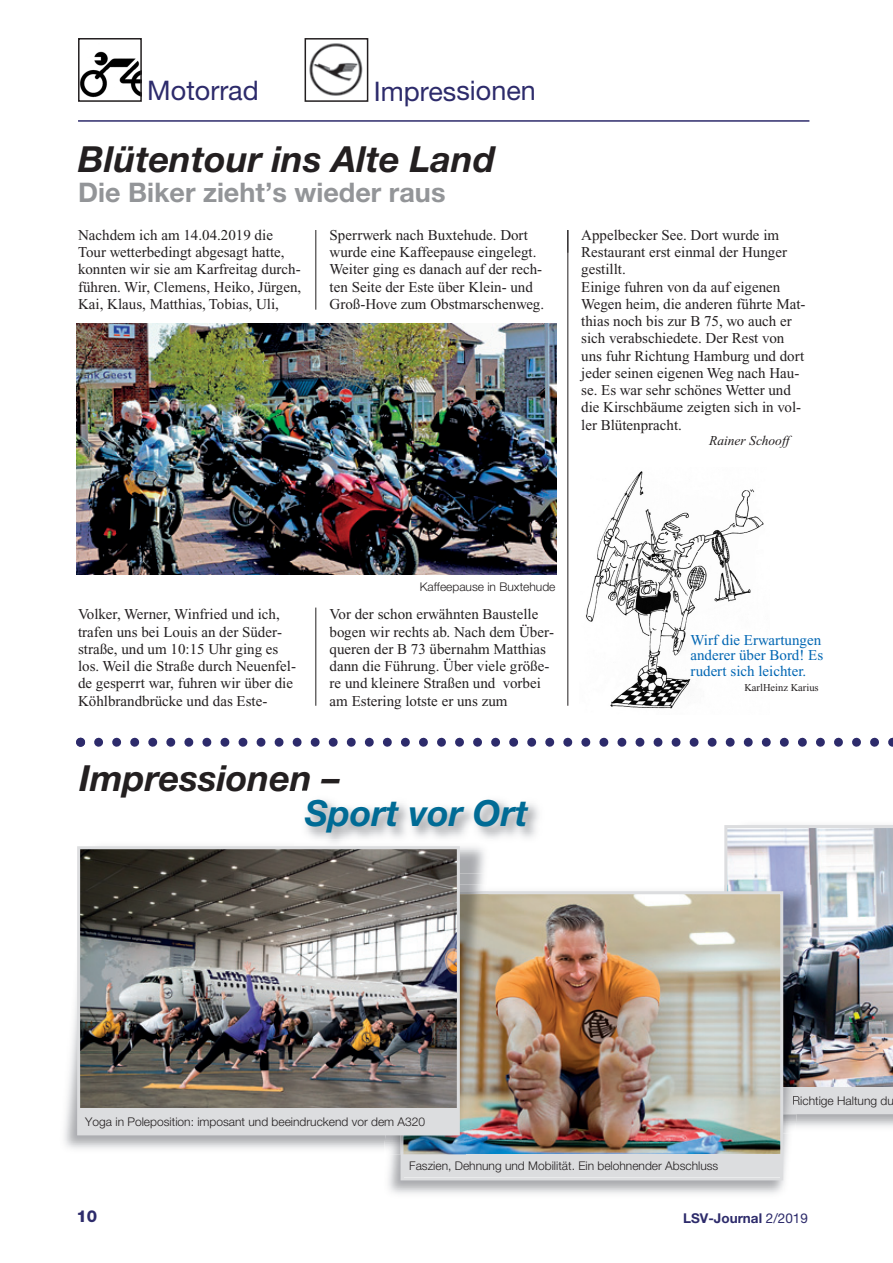
<style>
.page{position:relative;width:893px;height:1263px;background:#fff}
.page>*{position:absolute;margin:0;border:0;box-sizing:border-box;transform-origin:0 0}
.t1{font:italic 700 36px "Helvetica Neue";color:#231f20}
.t2{font:italic 700 36px "Helvetica Neue";color:#006b95}
.t3{font:700 27px "Helvetica Neue";color:#939598}
.t4{font:27px "Helvetica Neue";letter-spacing:-.005em;color:#2d2b6b}
.t5{font:800 16.5px "Helvetica Neue";color:#2d2b6b}
.t6{font:15px/17.2px "Times New Roman";color:#231f20}
.t7{font:15px/15.3px "Times New Roman";color:#0166b3}
.t8{font:700 13.5px "Helvetica Neue";color:#2d2b6b}
.t9{font:italic 13.5px "Times New Roman";color:#231f20}
.t10{font:300 12px "Helvetica Neue";color:#231f20}
.t11{font:10.5px "Times New Roman";color:#231f20}
.s1{font-weight:400}
</style>
<div class="page">
<img style="left:81px;top:51px;width:58px;height:47px">
<div style="left:78px;top:38px;width:64px;height:64px;border:2px solid #231f20"></div>
<hr style="left:78px;top:120px;width:731px;height:2px;background:#2d2b6b">
<img style="left:309px;top:43px;width:54px;height:53px">
<div style="left:305px;top:38px;width:63px;height:64px;border:2px solid #231f20"></div>
<img style="left:294px;top:788px;width:14px;height:3px">
<svg style="left:76px;top:738px;width:817px;height:9px"></svg>
<hr style="left:567px;top:230px;width:1px;height:476px;background:#231f20">
<hr style="left:315px;top:230px;width:1px;height:80px;background:#231f20">
<hr style="left:315px;top:608px;width:1px;height:98px;background:#231f20">
<img style="left:724px;top:825px;width:169px;height:289px">
<div style="left:757px;top:1087px;width:136px;height:26px;background:#dcdddf"></div>
<img style="left:77px;top:323px;width:479px;height:251px">
<img style="left:388px;top:1133px;width:401px;height:61px">
<img style="left:727px;top:885px;width:90px;height:202px">
<svg style="left:793px;top:1096px;width:5px;height:9px"></svg>
<img style="left:490px;top:895px;width:289px;height:259px">
<div style="left:401px;top:891px;width:382px;height:289px;border:3px solid #dcdddf"></div>
<div style="left:403px;top:1154px;width:379px;height:23px;background:#dcdddf"></div>
<img style="left:64px;top:873px;width:426px;height:281px">
<img style="left:460px;top:885px;width:29px;height:6px">
<img style="left:384px;top:1135px;width:17px;height:20px">
<img style="left:404px;top:894px;width:85px;height:260px">
<img style="left:403px;top:1154px;width:63px;height:1px">
<img style="left:81px;top:850px;width:375px;height:259px">
<div style="left:77px;top:846px;width:383px;height:289px;border:3px solid #dcdddf"></div>
<div style="left:80px;top:1109px;width:378px;height:25px;background:#dcdddf"></div>
<img style="left:586px;top:471px;width:178px;height:238px">
<h2 class="t4" style="left:147px;top:75px;width:113px">Motorrad</h2>
<h2 class="t4" style="left:374px;top:75px;width:164px">Impressionen</h2>
<h1 class="t1" style="left:78px;top:136px;width:419px">Blütentour ins Alte Land</h1>
<h2 class="t3" style="left:78px;top:171px;width:369px">Die Biker zieht’s wieder raus</h2>
<p class="t6" style="left:78px;top:226px;width:225px">Nachdem ich am 14.04.2019 die Tour wetterbedingt abgesagt hatte, konnten wir sie am Karfreitag durch&shy;führen. Wir, Clemens, Heiko, Jürgen, Kai, Klaus, Matthias, Tobias, Uli,</p>
<p class="t6" style="left:330px;top:226px;width:216px">Sperrwerk nach Buxtehude. Dort wurde eine Kaffeepause eingelegt.<br>Weiter ging es danach auf der rech&shy;ten Seite der Este über Klein- und Groß-Hove zum Obstmarschenweg.</p>
<p class="t6" style="left:581px;top:226px;width:226px">Appelbecker See. Dort wurde im<br>Restaurant erst einmal der Hunger gestillt.<br>Einige fuhren von da auf eigenen<br>Wegen heim, die anderen führte Mat&shy;thias noch bis zur B 75, wo auch er sich verabschiedete. Der Rest von uns fuhr Richtung Hamburg und dort jeder seinen eigenen Weg nach Hau&shy;se. Es war sehr schönes Wetter und die Kirschbäume zeigten sich in vol&shy;ler Blütenpracht.</p>
<p class="t9" style="left:709px;top:433px;width:82px">Rainer Schooff</p>
<p class="t6" style="left:78px;top:606px;width:219px">Volker, Werner, Winfried und ich, trafen uns bei Louis an der Süder&shy;straße, und um 10:15 Uhr ging es los. Weil die Straße durch Neuenfel&shy;de gesperrt war, fuhren wir über die Köhlbrandbrücke und das Este-</p>
<p class="t10" style="left:420px;top:577px;width:137px">Kaffeepause in Buxtehude</p>
<p class="t6" style="left:330px;top:606px;width:226px">Vor der schon erwähnten Baustelle bogen wir rechts ab. Nach dem Über&shy;queren der B 73 übernahm Matthias dann die Führung. Über viele größe&shy;re und kleinere Straßen und vorbei am Estering lotste er uns zum</p>
<h1 class="t1" style="left:79px;top:755px;width:262px">Impressionen –</h1>
<h1 class="t2" style="left:305px;top:791px;width:225px">Sport vor Ort</h1>
<p class="t7" style="left:690px;top:632px;width:134px">Wirf die Erwartungen anderer über Bord! Es rudert sich leichter.</p>
<p class="t11" style="left:744px;top:682px;width:76px">KarlHeinz Karius</p>
<p class="t10" style="left:85px;top:1112px;width:341px">Yoga in Poleposition: imposant und beeindruckend vor dem A320</p>
<p class="t10" style="left:792px;top:1090px;width:103px">Richtige Haltung du</p>
<p class="t10" style="left:409px;top:1156px;width:311px">Faszien, Dehnung und Mobilität. Ein belohnender Abschluss</p>
<p class="t5" style="left:77px;top:1206px;width:22px">10</p>
<p class="t8" style="left:683px;top:1207px;width:126px">LSV-Journal <span class="s1">2/2019</span></p>
</div>
